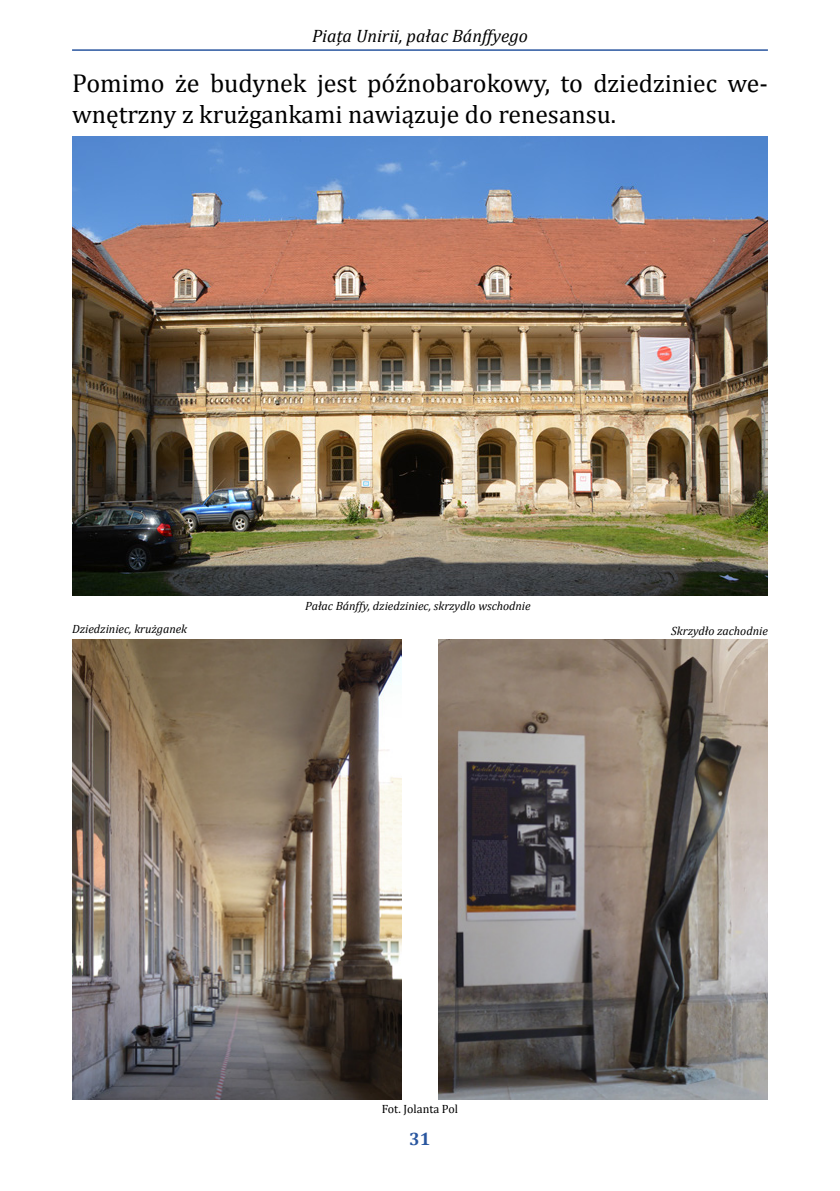
<style>
.page{position:relative;width:840px;height:1191px;background:#fff}
.page>*{position:absolute;margin:0;border:0;box-sizing:border-box;transform-origin:0 0}
.t1{font:26px "Cambria";color:#000}
.t2{font:25.6px "Cambria";color:#000}
.t3{font:italic 18px "Cambria";color:#000}
.t4{font:700 18px "Cambria";color:#29569f}
.t5{font:italic 12px "Cambria";color:#000}
.t6{font:12px "Cambria";color:#000}
.s1{font-size:25.6px}
</style>
<div class="page">
<hr style="left:72px;top:49px;width:695px;height:2px;background:#29569f">
<img style="left:72px;top:639px;width:329px;height:460px">
<img style="left:72px;top:136px;width:695px;height:459px">
<img style="left:438px;top:639px;width:329px;height:460px">
<h3 class="t3" style="left:312px;top:24px;width:217px">Piața Unirii, pałac Bánffyego</h3>
<h1 class="t1" style="left:72px;top:68px;width:697px">Pomimo że budynek jest późnobarokowy, to <span class="s1">dziedziniec we-</span></h1>
<h2 class="t2" style="left:72px;top:99px;width:545px">wnętrzny z krużgankami nawiązuje do renesansu.</h2>
<p class="t5" style="left:305px;top:597px;width:227px">Pałac Bánffy, dziedziniec, skrzydlo wschodnie</p>
<p class="t5" style="left:72px;top:620px;width:117px">Dziedziniec, krużganek</p>
<p class="t5" style="left:670px;top:622px;width:98px">Skrzydło zachodnie</p>
<p class="t6" style="left:381px;top:1102px;width:78px">Fot. Jolanta Pol</p>
<h3 class="t4" style="left:409px;top:1126px;width:23px">31</h3>
</div>
